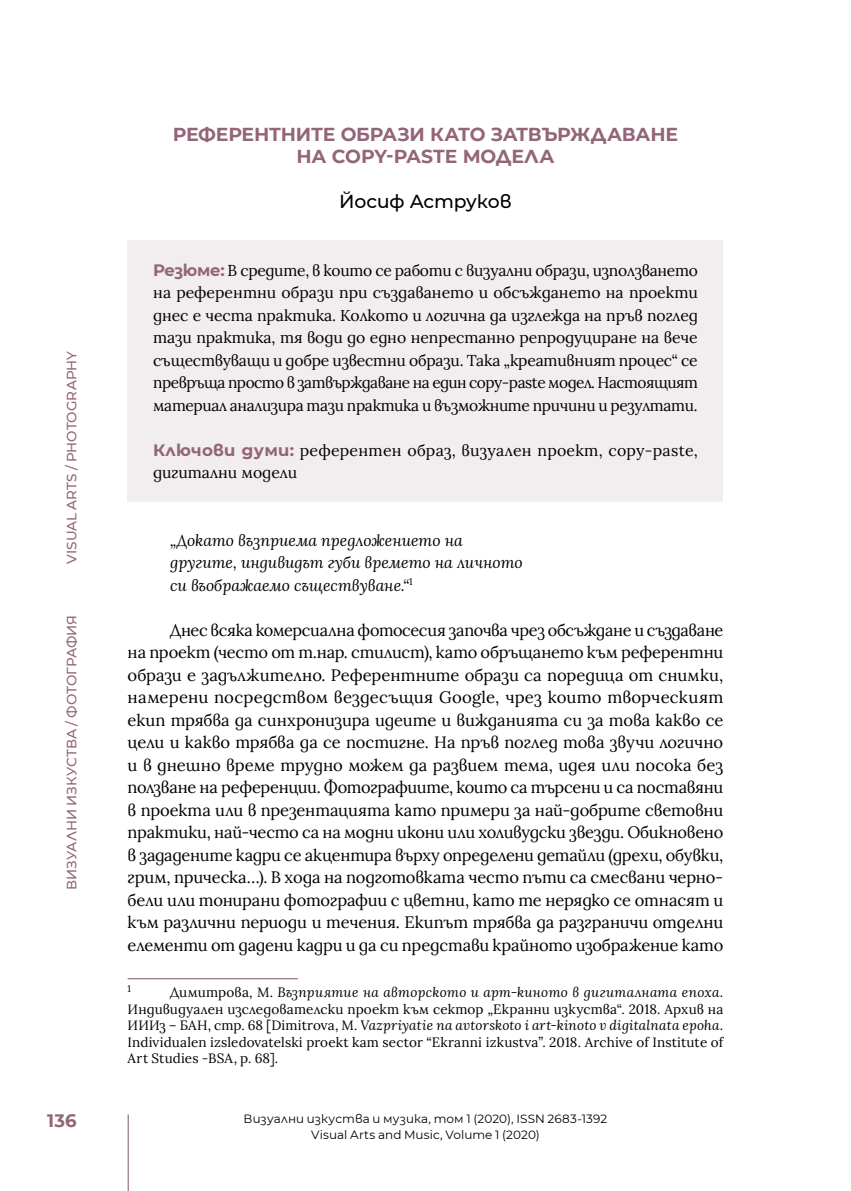
<style>
.page{position:relative;width:851px;height:1191px;background:#fff}
.page>*{position:absolute;margin:0;border:0;box-sizing:border-box;transform-origin:0 0}
.t1{font:700 18.75px/22.5px "Montserrat";letter-spacing:-.015em;color:#936578;text-align:center}
.t2{font:500 18.75px "Montserrat";letter-spacing:-.01em;color:#000}
.t3{font:700 18px "Montserrat";color:#936578}
.t4{font:16.5px/22.5px "Lora";letter-spacing:-.015em;color:#000;text-align:justify}
.t5{font:15.75px/22.5px "Lora";color:#000;text-align:justify}
.t6{font:italic 15.75px/22.5px "Lora";color:#000}
.t7{font:13.5px/16.5px "Lora";letter-spacing:.01em;color:#000;text-align:justify}
.t8{font:500 13.5px "Montserrat";color:#936578}
.t9{font:12px/15.8px "Montserrat";letter-spacing:.01em;color:#000;text-align:center}
.t10{font:9.6px "Lora";color:#000}
.s1{font-family:"Montserrat";font-weight:700;font-size:16.5px;color:#936578}
.s2{font-style:italic}
</style>
<div class="page">
<div style="left:128px;top:240px;width:595px;height:194px;background:#f2edef"></div>
<div style="left:128px;top:420px;width:595px;height:81px;background:#f2edef"></div>
<hr style="left:128px;top:978px;width:170px;height:1px;background:#936578">
<hr style="left:128px;top:1114px;width:1px;height:77px;background:#936578">
<p class="t8" style="left:62px;top:563px;width:214px;rotate:-90deg">VISUAL ARTS / PHOTOGRAPHY</p>
<p class="t8" style="left:62px;top:889px;width:276px;rotate:-90deg">ВИЗУАЛНИ ИЗКУСТВА / ФОТОГРАФИЯ</p>
<p class="t3" style="left:47px;top:1107px;width:31px">136</p>
<p class="t1" style="left:173px;top:122px;width:506px">РЕФЕРЕНТНИТЕ ОБРАЗИ КАТО ЗАТВЪРЖДАВАНЕ<br>НА COPY-PASTE МОДЕЛА</p>
<p class="t2" style="left:339px;top:188px;width:174px">Йосиф Аструков</p>
<p class="t5" style="left:153px;top:258px;width:546px"><span class="s1">Резюме:</span> В средите, в които се работи с визуални образи, използването на референтни образи при създаването и обсъждането на проекти днес е честа практика. Колкото и логична да изглежда на пръв поглед тази практика, тя води до едно непрестанно репродуциране на вече съществуващи и добре известни образи. Така „креативният процес“ се превръща просто в затвърждаване на един copy-paste модел. Настоящият материал анализира тази практика и възможните причини и резултати.</p>
<p class="t5" style="left:153px;top:438px;width:546px"><span class="s1">Ключови думи:</span> референтен образ, визуален проект, copy-paste, дигитални модели</p>
<p class="t6" style="left:170px;top:528px;width:354px">„Докато възприема предложението на другите, индивидът губи времето на личното си въображаемо съществуване.“<sup>1</sup></p>
<p class="t4" style="left:128px;top:617px;width:597px;text-indent:43px">Днес всяка комерсиална фотосесия започва чрез обсъждане и създаване на проект (често от т.нар. стилист), като обръщането към референтни образи е задължително. Референтните образи са поредица от снимки, намерени посредством вездесъщия Google, чрез които творческият екип трябва да синхронизира идеите и вижданията си за това какво се цели и какво трябва да се постигне. На пръв поглед това звучи логично и в днешно време трудно можем да развием тема, идея или посока без ползване на референции. Фотографиите, които са търсени и са поставяни в проекта или в презентацията като примери за най-добрите световни практики, най-често са на модни икони или холивудски звезди. Обикновено в зададените кадри се акцентира върху определени детайли (дрехи, обувки, грим, прическа…). В хода на подготовката често пъти са смесвани черно&shy;бели или тонирани фотографии с цветни, като те нерядко се отнасят и към различни периоди и течения. Екипът трябва да разграничи отделни елементи от дадени кадри и да си представи крайното изображение като</p>
<p class="t10" style="left:128px;top:981px;width:5px">1</p>
<p class="t7" style="left:128px;top:983px;width:597px;text-indent:43px">Димитрова, М. <span class="s2">Възприятие на авторското и арт-киното в дигиталната епоха.<br></span>Индивидуален изследователски проект към сектор „Екранни изкуства“. 2018. Архив на ИИИз – БАН, стр. 68 [Dimitrova, M. <span class="s2">Vazpriyatie na avtorskoto i art-kinoto v digitalnata epoha.<br></span>Individualen izsledovatelski proekt kam sector “Ekranni izkustva”. 2018. Archive of Institute of Art Studies -BSA, p. 68].</p>
<p class="t9" style="left:243px;top:1110px;width:365px">Визуални изкуства и музика, том 1 (2020), ISSN 2683-1392<br>Visual Arts and Music, Volume 1 (2020)</p>
</div>
